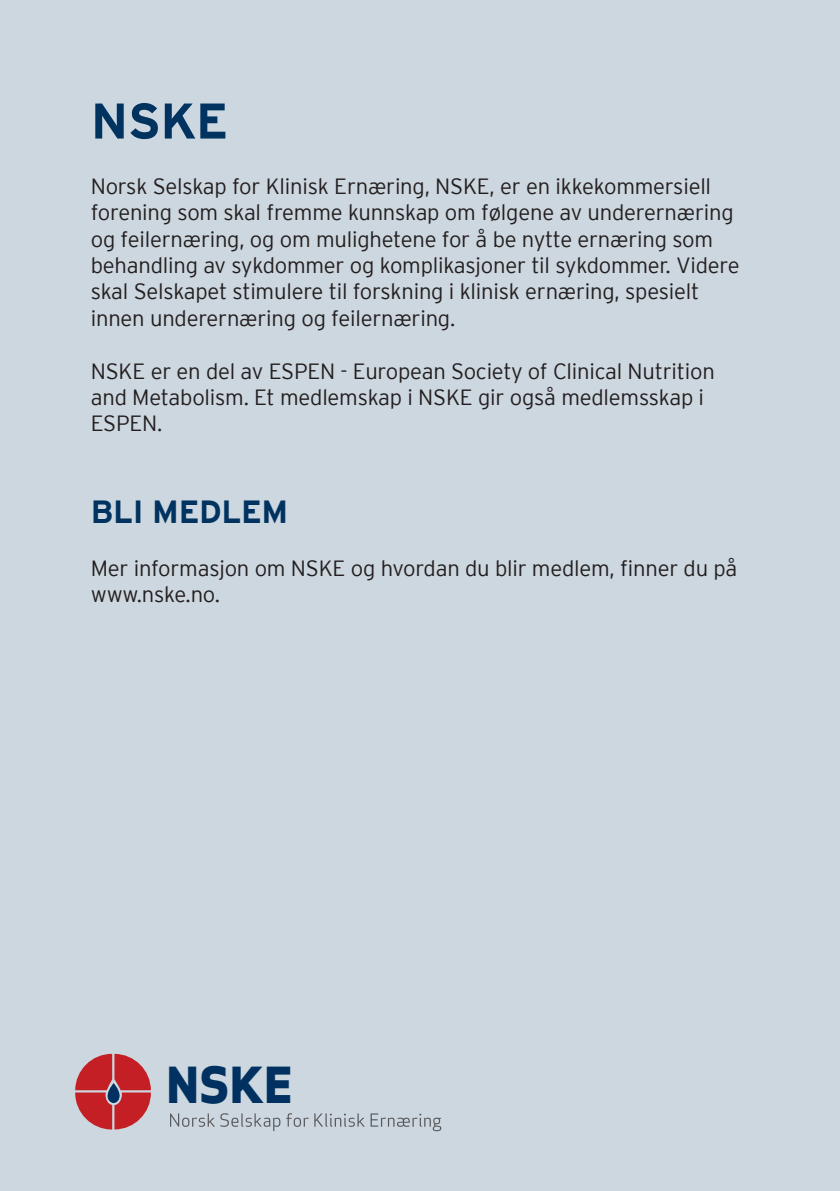
<style>
.page{position:relative;width:840px;height:1191px;background:#fff}
.page>*{position:absolute;margin:0;border:0;box-sizing:border-box;transform-origin:0 0}
.t1{font:700 50px "Interstate FRESENIUS Bold";color:#003360}
.t2{font:48.4px "Apex Sans Extra Bold C";color:#003160}
.t3{font:700 32px "Interstate FRESENIUS Bold";letter-spacing:-.01em;color:#003360}
.t4{font:300 22px/26.4px "Interstate FRESENIUS Light";letter-spacing:-.01em;color:#231f20}
</style>
<div class="page">
<div style="left:0;top:0;width:839px;height:1191px;background:#cdd7df"></div>
<svg style="left:170px;top:1113px;width:110px;height:18px;background:#b8c1c8"></svg>
<svg style="left:286px;top:1113px;width:22px;height:13px"></svg>
<svg style="left:314px;top:1113px;width:50px;height:13px"></svg>
<svg style="left:370px;top:1113px;width:71px;height:18px"></svg>
<svg style="left:75px;top:1053px;width:76px;height:76px;background:#c05259"></svg>
<p class="t1" style="left:91px;top:93px;width:139px">NSKE</p>
<p class="t4" style="left:91px;top:173px;width:650px">Norsk Selskap for Klinisk Ernæring, NSKE, er en ikkekommersiell forening som skal fremme kunnskap om følgene av underernæring og feilernæring, og om mulighetene for å be nytte ernæring som behandling av sykdommer og komplikasjoner til sykdommer. Videre skal Selskapet stimulere til forskning i klinisk ernæring, spesielt innen underernæring og feilernæring.</p>
<p class="t4" style="left:91px;top:357px;width:625px">NSKE er en del av ESPEN - European Society of Clinical Nutrition and Metabolism. Et medlemskap i NSKE gir også medlemsskap i<br>ESPEN.</p>
<p class="t3" style="left:91px;top:493px;width:199px">BLI MEDLEM</p>
<p class="t4" style="left:91px;top:554px;width:647px">Mer informasjon om NSKE og hvordan du blir medlem, finner du på www.nske.no.</p>
<p class="t2" style="left:166px;top:1053px;width:128px">NSKE</p>
</div>
